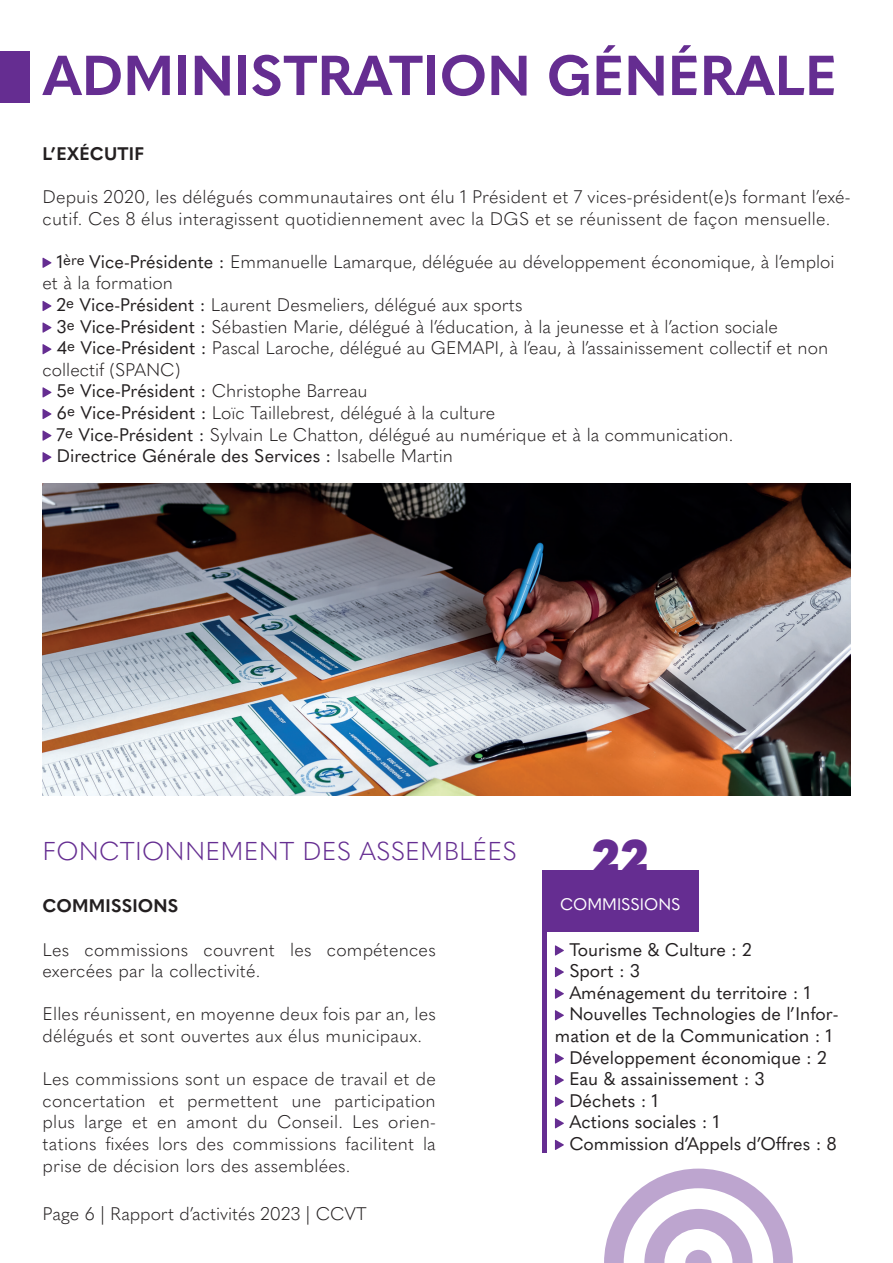
<style>
.page{position:relative;width:893px;height:1263px;background:#fff}
.page>*{position:absolute;margin:0;border:0;box-sizing:border-box;transform-origin:0 0}
.t1{font:700 55.5px "Quasimoda";color:#652d91}
.t2{font:900 45px "Quasimoda";color:#652d91}
.t3{font:300 25.5px "Quasimoda";letter-spacing:.01em;color:#652d91}
.t4{font:300 18px/21.6px "Quasimoda";letter-spacing:.005em;color:#231f20}
.t5{font:18px "Quasimoda";color:#231f20}
.t6{font:700 18px "Quasimoda";letter-spacing:.01em;color:#231f20}
.t7{font:16.5px "Quasimoda";color:#fff}
.s1{font-weight:400}
.s2{font-weight:300}
</style>
<div class="page">
<svg style="left:604px;top:1168px;width:189px;height:95px"></svg>
<div style="left:0;top:51px;width:30px;height:51px;background:#652d91"></div>
<svg style="left:43px;top:258px;width:8px;height:10px"></svg>
<svg style="left:43px;top:301px;width:8px;height:10px"></svg>
<svg style="left:43px;top:322px;width:8px;height:11px"></svg>
<svg style="left:43px;top:344px;width:8px;height:10px"></svg>
<svg style="left:43px;top:387px;width:8px;height:10px"></svg>
<svg style="left:43px;top:409px;width:8px;height:10px"></svg>
<svg style="left:43px;top:430px;width:8px;height:11px"></svg>
<svg style="left:43px;top:452px;width:8px;height:10px"></svg>
<svg style="left:555px;top:945px;width:9px;height:10px"></svg>
<svg style="left:555px;top:967px;width:9px;height:10px"></svg>
<svg style="left:555px;top:988px;width:9px;height:11px"></svg>
<svg style="left:555px;top:1010px;width:9px;height:10px"></svg>
<svg style="left:555px;top:1053px;width:9px;height:10px"></svg>
<svg style="left:555px;top:1075px;width:9px;height:10px"></svg>
<svg style="left:555px;top:1096px;width:9px;height:11px"></svg>
<svg style="left:555px;top:1118px;width:9px;height:10px"></svg>
<svg style="left:555px;top:1140px;width:9px;height:10px"></svg>
<img style="left:43px;top:483px;width:807px;height:313px">
<div style="left:542px;top:870px;width:156px;height:62px;background:#652d91"></div>
<hr style="left:542px;top:929px;width:4px;height:223px;background:#652d91">
<h1 class="t1" style="left:43px;top:32px;width:796px">ADMINISTRATION GÉNÉRALE</h1>
<p class="t6" style="left:43px;top:140px;width:103px">L’EXÉCUTIF</p>
<p class="t4" style="left:43px;top:185px;width:809px">Depuis 2020, les délégués communautaires ont élu 1 Président et 7 vices-président(e)s formant l’exé&shy;cutif. Ces 8 élus interagissent quotidiennement avec la DGS et se réunissent de façon mensuelle.</p>
<p class="t4" style="left:57px;top:250px;width:779px"><span class="s1">1</span><sup>ère</sup> <span class="s1">Vice-Présidente :</span> Emmanuelle Lamarque, déléguée au développement économique, à l’emploi</p>
<p class="t4" style="left:43px;top:271px;width:132px">et à la formation</p>
<p class="t4" style="left:57px;top:293px;width:467px"><span class="s1">2</span><sup>e</sup> <span class="s1">Vice-Président :</span> Laurent Desmeliers, délégué aux sports</p>
<p class="t4" style="left:57px;top:314px;width:723px"><span class="s1">3</span><sup>e</sup> <span class="s1">Vice-Président :</span> Sébastien Marie, délégué à l’éducation, à la jeunesse et à l’action sociale</p>
<p class="t4" style="left:57px;top:336px;width:773px"><span class="s1">4</span><sup>e</sup> <span class="s1">Vice-Président :</span> Pascal Laroche, délégué au GEMAPI, à l’eau, à l’assainissement collectif et non</p>
<p class="t4" style="left:43px;top:358px;width:139px">collectif (SPANC)</p>
<p class="t4" style="left:57px;top:379px;width:312px"><span class="s1">5</span><sup>e</sup> <span class="s1">Vice-Président :</span> Christophe Barreau</p>
<p class="t4" style="left:57px;top:401px;width:440px"><span class="s1">6</span><sup>e</sup> <span class="s1">Vice-Président :</span> Loïc Taillebrest, délégué à la culture</p>
<p class="t4" style="left:57px;top:422px;width:678px"><span class="s1">7</span><sup>e</sup> <span class="s1">Vice-Président :</span> Sylvain Le Chatton, délégué au numérique et à la communication.</p>
<p class="t5" style="left:57px;top:442px;width:398px">Directrice Générale des Services : <span class="s2">Isabelle Martin</span></p>
<h3 class="t3" style="left:43px;top:832px;width:476px">FONCTIONNEMENT DES ASSEMBLÉES</h3>
<p class="t6" style="left:43px;top:892px;width:137px">COMMISSIONS</p>
<p class="t4" style="left:43px;top:937px;width:395px">Les commissions couvrent les compétences exercées par la collectivité.</p>
<p class="t4" style="left:43px;top:1002px;width:395px">Elles réunissent, en moyenne deux fois par an, les délégués et sont ouvertes aux élus municipaux.</p>
<p class="t4" style="left:43px;top:1067px;width:395px;text-align:justify">Les commissions sont un espace de travail et de concertation et permettent une participation plus large et en amont du Conseil. Les orien&shy;tations fixées lors des commissions facilitent la prise de décision lors des assemblées.</p>
<p class="t4" style="left:43px;top:1202px;width:326px">Page 6 | Rapport d’activités 2023 | CCVT</p>
<h2 class="t2" style="left:593px;top:820px;width:57px">22</h2>
<p class="t7" style="left:560px;top:892px;width:122px">COMMISSIONS</p>
<p class="t5" style="left:569px;top:935px;width:184px">Tourisme &amp; Culture : 2</p>
<p class="t5" style="left:569px;top:957px;width:72px">Sport : 3</p>
<p class="t5" style="left:569px;top:979px;width:242px">Aménagement du territoire : 1</p>
<p class="t5" style="left:569px;top:1000px;width:271px">Nouvelles Technologies de l’Infor-</p>
<p class="t5" style="left:555px;top:1022px;width:279px">mation et de la Communication : 1</p>
<p class="t5" style="left:569px;top:1043px;width:259px">Développement économique : 2</p>
<p class="t5" style="left:569px;top:1065px;width:197px">Eau &amp; assainissement : 3</p>
<p class="t5" style="left:569px;top:1087px;width:90px">Déchets : 1</p>
<p class="t5" style="left:569px;top:1108px;width:151px">Actions sociales : 1</p>
<p class="t5" style="left:569px;top:1130px;width:269px">Commission d’Appels d’Offres : 8</p>
</div>
